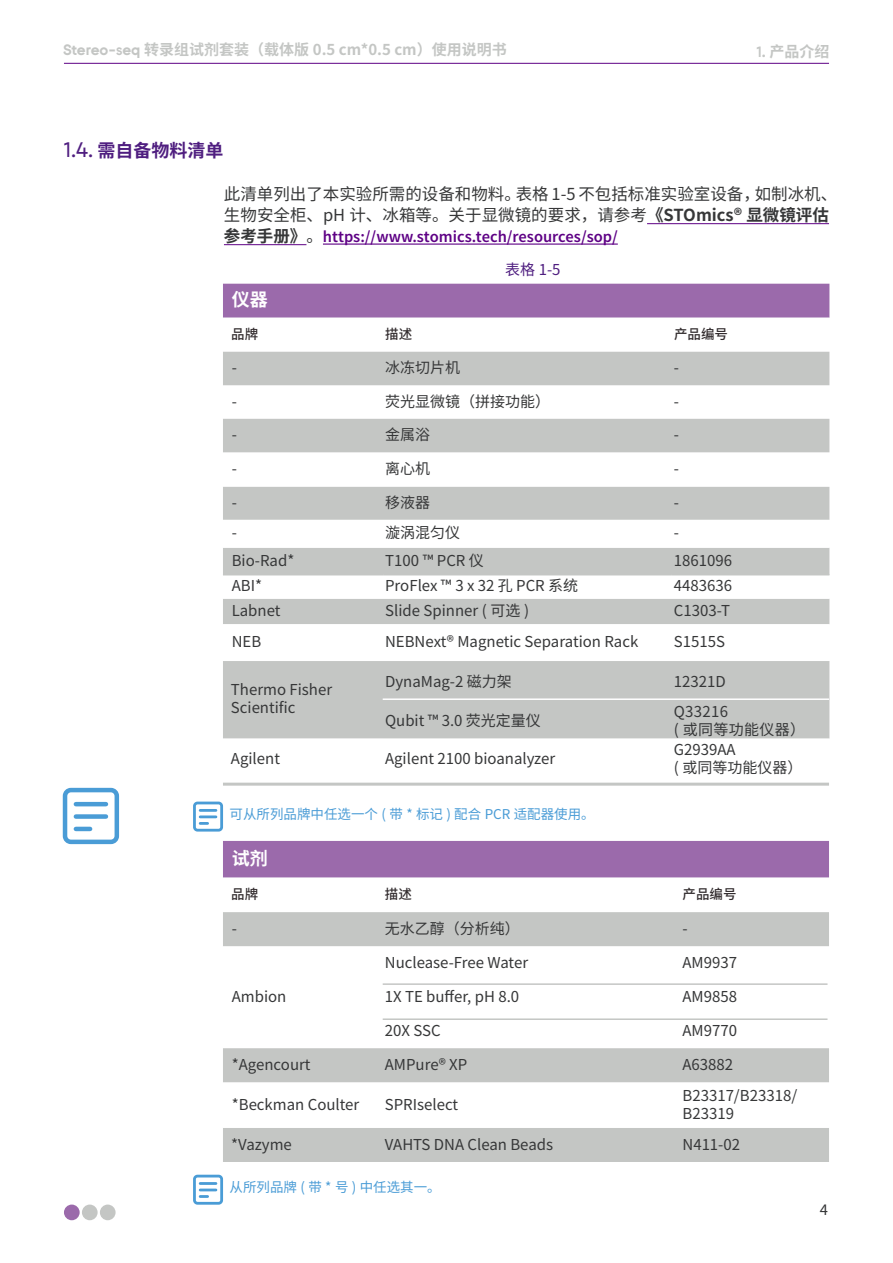
<style>
.page{position:relative;width:893px;height:1263px;background:#fff}
.page>*{position:absolute;margin:0;border:0;box-sizing:border-box;transform-origin:0 0}
.t1{font:700 18px "Source Han Sans SC";color:#4f1e80}
.t2{font:700 18px "Source Han Sans SC";color:#fff}
.t3{font:16.5px/21px "Source Han Sans SC";color:#363738}
.t4{font:600 16.5px "Source Sans Pro";color:#5e0085}
.t5{font:16.5px "Source Sans Pro";color:#363738}
.t6{font:15px/18px "Source Han Sans SC";color:#363738}
.t7{font:700 15px "Source Han Sans SC";color:#c4c6c4}
.t8{font:15px/18px "Source Han Sans SC";letter-spacing:.02em;color:#363738}
.t9{font:15px "Source Han Sans SC";color:#4f1e80}
.t10{font:13.5px "Source Han Sans SC";color:#4a9cd6}
.t11{font:500 13.5px "Source Han Sans SC";color:#322c2e}
.s1{font-family:"BGI"}
.s2{font-family:"BGI";font-weight:500;font-size:21px}
.s3{font-weight:700}
.s4{font-family:"Source Han Sans SC";font-weight:700;color:#363738}
.s5{font-family:"Source Han Sans SC";font-weight:400;color:#363738}
</style>
<div class="page">
<div style="left:64px;top:1204px;width:16px;height:16px;background:#9b6aab;border-radius:50%"></div>
<div style="left:82px;top:1204px;width:16px;height:16px;background:#c4c6c4;border-radius:50%"></div>
<div style="left:100px;top:1204px;width:16px;height:16px;background:#c4c6c4;border-radius:50%"></div>
<hr style="left:64px;top:63px;width:765px;height:1px;background:#5e0085">
<div style="left:223px;top:284px;width:606px;height:34px;background:#9b6aab"></div>
<svg style="left:223px;top:351px;width:606px;height:1px"></svg>
<svg style="left:223px;top:352px;width:606px;height:101px;fill:#c4c6c4"></svg>
<div style="left:223px;top:487px;width:606px;height:33px;background:#c4c6c4"></div>
<svg style="left:223px;top:548px;width:606px;height:191px;fill:#c4c6c4"></svg>
<hr style="left:223px;top:574px;width:160px;height:1px;background:#c4c6c4">
<hr style="left:383px;top:574px;width:289px;height:1px;background:#c4c6c4">
<hr style="left:672px;top:574px;width:157px;height:1px;background:#c4c6c4">
<svg style="left:193px;top:801px;width:30px;height:31px"></svg>
<hr style="left:383px;top:698px;width:446px;height:2px;background:#fff">
<div style="left:223px;top:841px;width:606px;height:37px;background:#9b6aab"></div>
<svg style="left:223px;top:912px;width:606px;height:250px"></svg>
<div style="left:223px;top:1048px;width:606px;height:34px;background:#c4c6c4"></div>
<hr style="left:383px;top:983px;width:444px;height:2px;background:#c4c6c4">
<hr style="left:383px;top:1018px;width:444px;height:2px;background:#c4c6c4">
<hr style="left:223px;top:783px;width:606px;height:3px;background:#c4c6c4">
<svg style="left:62px;top:787px;width:58px;height:58px"></svg>
<hr style="left:647px;top:223px;width:182px;height:1px;background:#5e0085">
<hr style="left:224px;top:244px;width:82px;height:1px;background:#5e0085">
<hr style="left:323px;top:243px;width:295px;height:2px;background:#5e0085">
<svg style="left:193px;top:1174px;width:30px;height:31px"></svg>
<p class="t7" style="left:63px;top:41px;width:445px"><span class="s1">Stereo-seq</span> 转录组试剂套装（载体版 0.5 cm*0.5 cm）使用说明书</p>
<p class="t1" style="left:64px;top:140px;width:161px"><span class="s2">1.4.</span> 需自备物料清单</p>
<p class="t7" style="left:757px;top:43px;width:74px"><span class="s1">1.</span> 产品介绍</p>
<p class="t3" style="left:224px;top:184px;width:615px">此清单列出了本实验所需的设备和物料。表格 1-5 不包括标准实验室设备，如制冰机、生物安全柜、pH 计、冰箱等。关于显微镜的要求，请参考<span class="s3">《STOmics® 显微镜评估</span></p>
<p class="t4" style="left:224px;top:227px;width:395px"><span class="s4">参考手册》</span><span class="s5">。</span>https://www.stomics.tech/resources/sop/</p>
<p class="t9" style="left:505px;top:261px;width:57px">表格 1-5</p>
<p class="t2" style="left:232px;top:290px;width:37px">仪器</p>
<p class="t11" style="left:231px;top:326px;width:28px">品牌</p>
<p class="t11" style="left:385px;top:326px;width:28px">描述</p>
<p class="t11" style="left:674px;top:326px;width:55px">产品编号</p>
<p class="t6" style="left:232px;top:359px;width:7px">-</p>
<p class="t6" style="left:385px;top:359px;width:76px">冰冻切片机</p>
<p class="t6" style="left:674px;top:359px;width:7px">-</p>
<p class="t6" style="left:232px;top:392px;width:7px">-</p>
<p class="t6" style="left:385px;top:392px;width:166px">荧光显微镜（拼接功能）</p>
<p class="t6" style="left:674px;top:392px;width:7px">-</p>
<p class="t6" style="left:232px;top:426px;width:7px">-</p>
<p class="t6" style="left:385px;top:426px;width:46px">金属浴</p>
<p class="t6" style="left:674px;top:426px;width:7px">-</p>
<p class="t6" style="left:232px;top:460px;width:7px">-</p>
<p class="t6" style="left:385px;top:460px;width:46px">离心机</p>
<p class="t6" style="left:674px;top:460px;width:7px">-</p>
<p class="t6" style="left:232px;top:494px;width:7px">-</p>
<p class="t6" style="left:385px;top:494px;width:46px">移液器</p>
<p class="t6" style="left:674px;top:494px;width:7px">-</p>
<p class="t6" style="left:232px;top:524px;width:7px">-</p>
<p class="t6" style="left:385px;top:524px;width:76px">漩涡混匀仪</p>
<p class="t6" style="left:674px;top:524px;width:7px">-</p>
<p class="t6" style="left:232px;top:552px;width:64px">Bio-Rad*</p>
<p class="t6" style="left:385px;top:552px;width:100px">T100 ™ PCR 仪</p>
<p class="t6" style="left:674px;top:552px;width:60px">1861096</p>
<p class="t6" style="left:232px;top:577px;width:32px">ABI*</p>
<p class="t6" style="left:385px;top:577px;width:195px">ProFlex ™ 3 x 32 孔 PCR 系统</p>
<p class="t6" style="left:674px;top:577px;width:60px">4483636</p>
<p class="t6" style="left:232px;top:602px;width:50px">Labnet</p>
<p class="t6" style="left:385px;top:602px;width:146px">Slide Spinner ( 可选 )</p>
<p class="t6" style="left:674px;top:602px;width:58px">C1303-T</p>
<p class="t6" style="left:232px;top:633px;width:31px">NEB</p>
<p class="t6" style="left:385px;top:633px;width:255px">NEBNext® Magnetic Separation Rack</p>
<p class="t6" style="left:674px;top:633px;width:53px">S1515S</p>
<p class="t6" style="left:231px;top:681px;width:103px">Thermo Fisher<br>Scientific</p>
<p class="t6" style="left:385px;top:673px;width:128px">DynaMag-2 磁力架</p>
<p class="t6" style="left:674px;top:673px;width:53px">12321D</p>
<p class="t6" style="left:385px;top:711px;width:157px">Qubit ™ 3.0 荧光定量仪</p>
<p class="t8" style="left:674px;top:702px;width:133px">Q33216<br>( 或同等功能仪器）</p>
<p class="t6" style="left:231px;top:750px;width:51px">Agilent</p>
<p class="t6" style="left:385px;top:750px;width:172px">Agilent 2100 bioanalyzer</p>
<p class="t6" style="left:674px;top:741px;width:130px">G2939AA<br>( 或同等功能仪器）</p>
<p class="t10" style="left:230px;top:806px;width:367px">可从所列品牌中任选一个 ( 带 * 标记 ) 配合 PCR 适配器使用。</p>
<p class="t2" style="left:232px;top:848px;width:37px">试剂</p>
<p class="t11" style="left:231px;top:886px;width:28px">品牌</p>
<p class="t11" style="left:385px;top:886px;width:28px">描述</p>
<p class="t11" style="left:682px;top:886px;width:55px">产品编号</p>
<p class="t6" style="left:232px;top:919px;width:7px">-</p>
<p class="t6" style="left:385px;top:919px;width:136px">无水乙醇（分析纯）</p>
<p class="t6" style="left:682px;top:919px;width:7px">-</p>
<p class="t6" style="left:232px;top:988px;width:56px">Ambion</p>
<p class="t6" style="left:385px;top:953px;width:145px">Nuclease-Free Water</p>
<p class="t6" style="left:682px;top:953px;width:56px">AM9937</p>
<p class="t6" style="left:385px;top:988px;width:136px">1X TE buffer, pH 8.0</p>
<p class="t6" style="left:682px;top:988px;width:56px">AM9858</p>
<p class="t6" style="left:385px;top:1022px;width:57px">20X SSC</p>
<p class="t6" style="left:682px;top:1022px;width:56px">AM9770</p>
<p class="t6" style="left:232px;top:1056px;width:80px">*Agencourt</p>
<p class="t6" style="left:385px;top:1056px;width:84px">AMPure® XP</p>
<p class="t6" style="left:682px;top:1056px;width:52px">A63882</p>
<p class="t6" style="left:232px;top:1095px;width:129px">*Beckman Coulter</p>
<p class="t6" style="left:385px;top:1095px;width:75px">SPRIselect</p>
<p class="t6" style="left:682px;top:1086px;width:116px">B23317/B23318/<br>B23319</p>
<p class="t6" style="left:231px;top:1135px;width:62px">*Vazyme</p>
<p class="t6" style="left:385px;top:1135px;width:170px">VAHTS DNA Clean Beads</p>
<p class="t6" style="left:682px;top:1135px;width:59px">N411-02</p>
<p class="t10" style="left:230px;top:1179px;width:213px">从所列品牌 ( 带 * 号 ) 中任选其一。</p>
<p class="t5" style="left:820px;top:1199px;width:10px">4</p>
</div>
